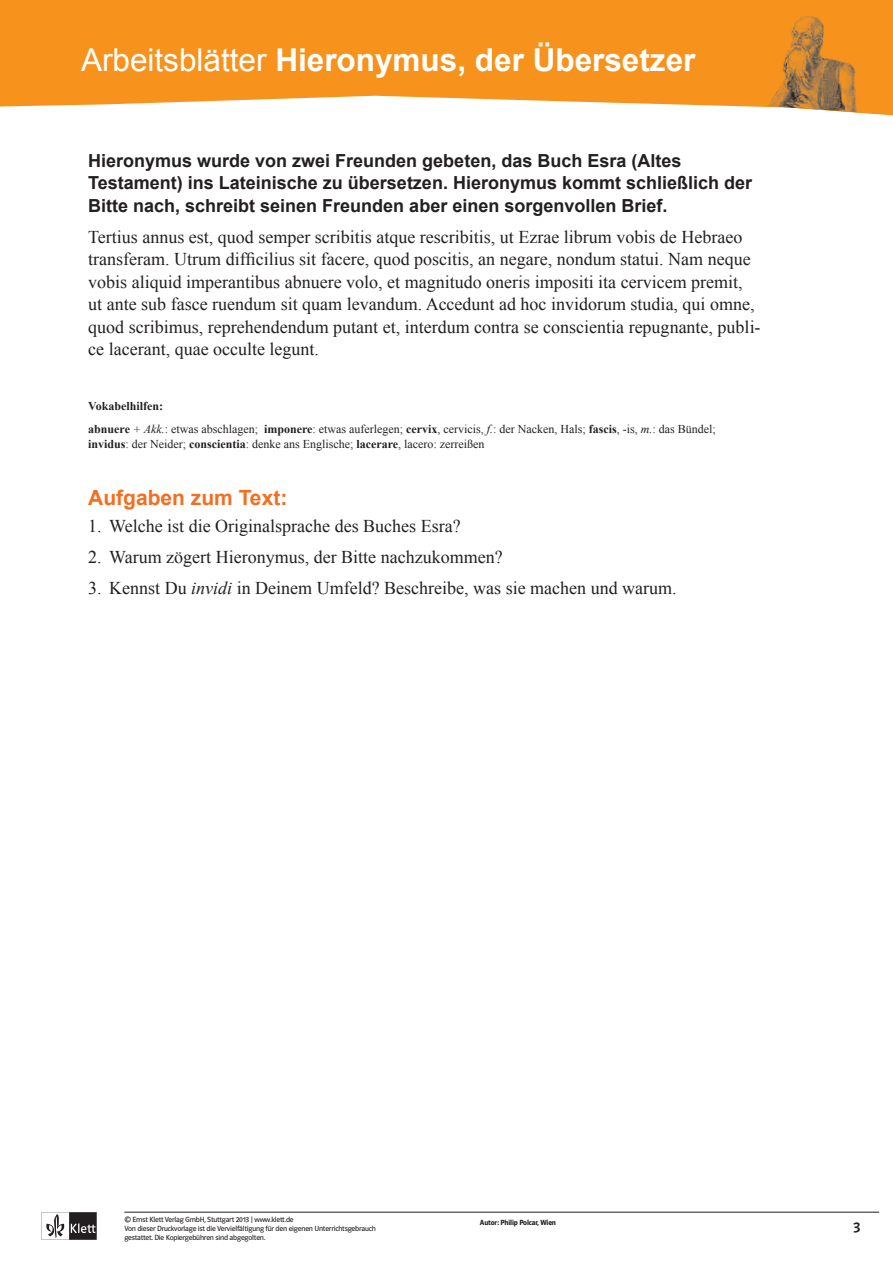
<style>
.page{position:relative;width:893px;height:1263px;background:#fff}
.page>*{position:absolute;margin:0;border:0;box-sizing:border-box;transform-origin:0 0}
.t1{font:700 31.5px "Arial";color:#fff}
.t2{font:700 21px "Arial";color:#f36e21}
.t3{font:18px/22.5px "Times New Roman";color:#231f20}
.t4{font:700 18px/22.5px "Arial";color:#231f20}
.t5{font:15px "Polo ST11 K Krftg";color:#231f20}
.t6{font:12px/23.5px "Times New Roman";color:#231f20}
.t7{font:7.5px/8.9px "Polo ST11 K Buch";letter-spacing:-.025em;color:#231f20}
.t8{font:7.5px "Polo ST11 K Hfett";letter-spacing:-.025em;color:#231f20}
.s1{font-weight:400}
.s2{font-weight:700}
.s3{font-style:italic}
</style>
<div class="page">
<hr style="left:124px;top:1212px;width:755px;height:1px;background:#231f20">
<svg style="left:41px;top:1212px;width:56px;height:28px"></svg>
<svg style="left:0;top:0;width:893px;height:115px;background:#f79f37"></svg>
<img style="left:742px;top:13px;width:136px;height:101px">
<h1 class="t1" style="left:81px;top:39px;width:616px"><span class="s1">Arbeitsblätter</span> Hieronymus, der Übersetzer</h1>
<p class="t4" style="left:88px;top:150px;width:665px">Hieronymus wurde von zwei Freunden gebeten, das Buch Esra (Altes<br>Testament) ins Lateinische zu übersetzen. Hieronymus kommt schließlich der<br>Bitte nach, schreibt seinen Freunden aber einen sorgenvollen Brief.</p>
<p class="t3" style="left:88px;top:225px;width:674px">Tertius annus est, quod semper scribitis atque rescribitis, ut Ezrae librum vobis de Hebraeo transferam. Utrum difficilius sit facere, quod poscitis, an negare, nondum statui. Nam neque vobis aliquid imperantibus abnuere volo, et magnitudo oneris impositi ita cervicem premit, ut ante sub fasce ruendum sit quam levandum. Accedunt ad hoc invidorum studia, qui omne, quod scribimus, reprehendendum putant et, interdum contra se conscientia repugnante, publi&shy;ce lacerant, quae occulte legunt.</p>
<p class="t6" style="left:88px;top:394px;width:629px"><span class="s2">Vokabelhilfen:<br>abnuere</span> <span class="s3">+ Akk.</span>: etwas abschlagen; <span class="s2">imponere</span>: etwas auferlegen; <span class="s2">cervix</span>, cervicis, <span class="s3">f.</span>: der Nacken, Hals; <span class="s2">fascis</span>, -is, <span class="s3">m.</span>: das Bündel;</p>
<p class="t6" style="left:88px;top:432px;width:398px"><span class="s2">invidus</span>: der Neider; <span class="s2">conscientia</span>: denke ans Englische; <span class="s2">lacerare</span>, lacero: zerreißen</p>
<p class="t2" style="left:88px;top:484px;width:201px">Aufgaben zum Text:</p>
<p class="t3" style="left:88px;top:514px;width:374px">1. Welche ist die Originalsprache des Buches Esra?</p>
<p class="t3" style="left:88px;top:545px;width:416px">2. Warum zögert Hieronymus, der Bitte nachzukommen?</p>
<p class="t3" style="left:88px;top:576px;width:590px">3. Kennst Du <span class="s3">invidi</span> in Deinem Umfeld? Beschreibe, was sie machen und warum.</p>
<p class="t7" style="left:124px;top:1215px;width:253px">© Ernst Klett Verlag GmbH, Stuttgart 2013 | www.klett.de<br>Von dieser Druckvorlage ist die Vervielfältigung für den eigenen Unterrichtsgebrauch gestattet. Die Kopiergebühren sind abgegolten.</p>
<p class="t5" style="left:853px;top:1218px;width:9px">3</p>
<p class="t8" style="left:480px;top:1218px;width:78px">Autor: Philip Polcar, Wien</p>
</div>
